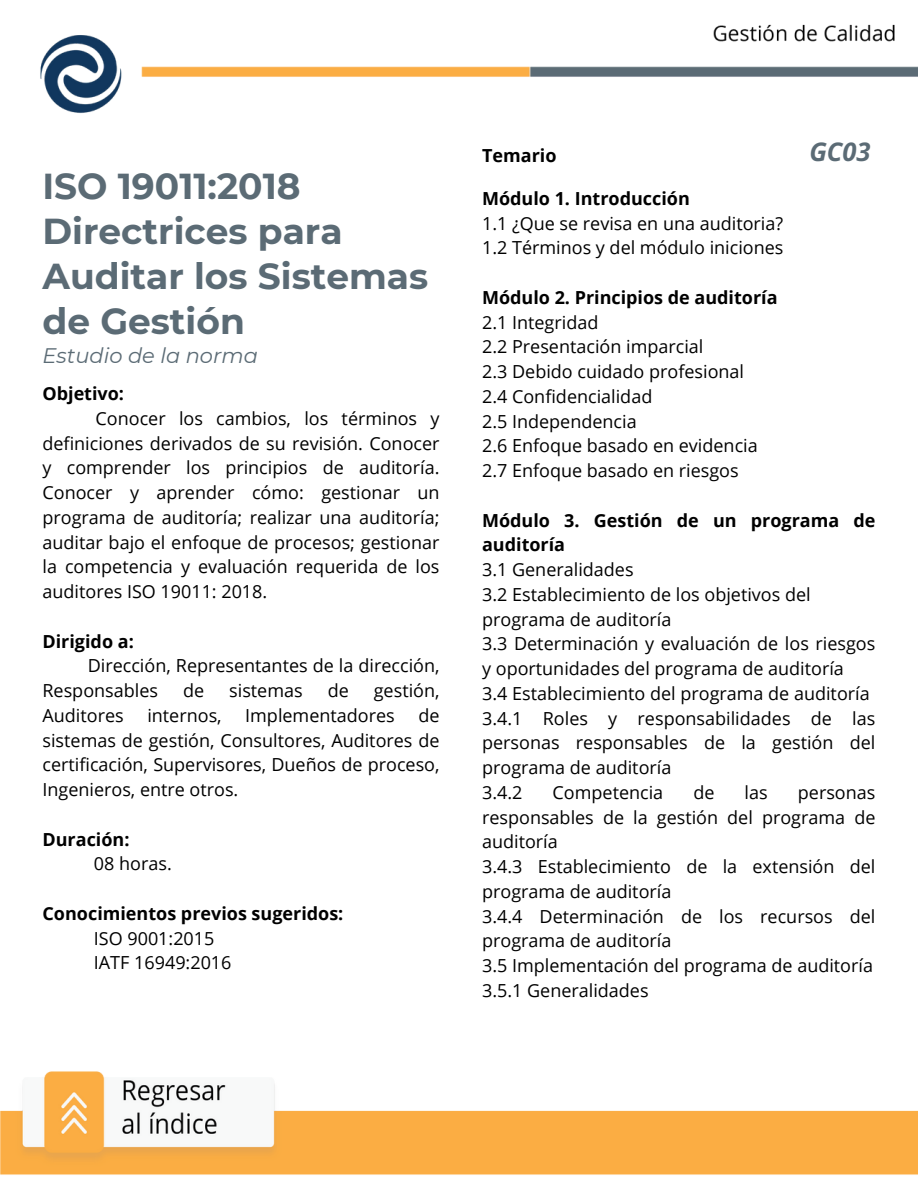
<style>
.page{position:relative;width:918px;height:1188px;background:#fff}
.page>*{position:absolute;margin:0;border:0;box-sizing:border-box;transform-origin:0 0}
.t1{font:700 36px/45px "Montserrat";color:#5b6b75}
.t2{font:italic 700 25.5px "Open Sans";color:#5b6b75}
.t3{font:italic 21px "Montserrat";color:#5b6b75}
.t4{font:18px/24.8px "Open Sans";color:#000}
.t5{font:700 18px/24.8px "Open Sans";color:#000}
</style>
<div class="page">
<img style="left:0;top:24px;width:918px;height:1151px">
<h1 class="t1" style="left:43px;top:163px;width:387px">ISO 19011:2018<br>Directrices para<br>Auditar los Sistemas de Gestión</h1>
<p class="t3" style="left:43px;top:343px;width:217px">Estudio de la norma</p>
<p class="t5" style="left:43px;top:381px;width:83px">Objetivo:</p>
<p class="t4" style="left:43px;top:405px;width:399px;text-align:justify;text-indent:53px">Conocer los cambios, los términos y definiciones derivados de su revisión. Conocer y comprender los principios de auditoría.<br>Conocer y aprender cómo: gestionar un programa de auditoría; realizar una auditoría; auditar bajo el enfoque de procesos; gestionar la competencia y evaluación requerida de los auditores ISO 19011: 2018.</p>
<p class="t5" style="left:43px;top:628px;width:93px">Dirigido a:</p>
<p class="t4" style="left:43px;top:653px;width:399px;text-indent:45px">Dirección, Representantes de la dirección,<br>Responsables</p>
<p class="t4" style="left:183px;top:678px;width:23px">de</p>
<p class="t4" style="left:229px;top:678px;width:75px">sistemas</p>
<p class="t4" style="left:328px;top:678px;width:23px">de</p>
<p class="t4" style="left:374px;top:678px;width:67px">gestión,</p>
<p class="t4" style="left:43px;top:702px;width:83px">Auditores</p>
<p class="t4" style="left:147px;top:702px;width:76px">internos,</p>
<p class="t4" style="left:245px;top:702px;width:151px">Implementadores</p>
<p class="t4" style="left:43px;top:702px;width:399px;text-align:justify;text-indent:376px">de sistemas de gestión, Consultores, Auditores de certificación, Supervisores, Dueños de proceso, Ingenieros, entre otros.</p>
<p class="t5" style="left:43px;top:826px;width:89px">Duración:</p>
<p class="t4" style="left:94px;top:851px;width:79px">08 horas.</p>
<p class="t5" style="left:43px;top:900px;width:302px">Conocimientos previos sugeridos:</p>
<p class="t4" style="left:94px;top:925px;width:139px">ISO 9001:2015<br>IATF 16949:2016</p>
<p class="t5" style="left:482px;top:143px;width:76px">Temario</p>
<h2 class="t2" style="left:809px;top:134px;width:63px">GC03</h2>
<p class="t5" style="left:482px;top:185px;width:209px">Módulo 1. Introducción</p>
<p class="t4" style="left:482px;top:210px;width:303px">1.1 ¿Que se revisa en una auditoria?<br>1.2 Términos y del módulo iniciones</p>
<p class="t5" style="left:482px;top:284px;width:297px">Módulo 2. Principios de auditoría</p>
<p class="t4" style="left:482px;top:309px;width:277px">2.1 Integridad<br>2.2 Presentación imparcial<br>2.3 Debido cuidado profesional<br>2.4 Confidencialidad<br>2.5 Independencia<br>2.6 Enfoque basado en evidencia<br>2.7 Enfoque basado en riesgos</p>
<p class="t5" style="left:482px;top:507px;width:395px">Módulo 3. Gestión de un programa de auditoría</p>
<p class="t4" style="left:482px;top:557px;width:395px">3.1 Generalidades<br>3.2 Establecimiento de los objetivos del programa de auditoría<br>3.3 Determinación y evaluación de los riesgos y oportunidades del programa de auditoría<br>3.4 Establecimiento del programa de auditoría<br>3.4.1 Roles y responsabilidades de las personas responsables de la gestión del programa de auditoría<br>3.4.2</p>
<p class="t4" style="left:553px;top:779px;width:112px">Competencia</p>
<p class="t4" style="left:693px;top:779px;width:23px">de</p>
<p class="t4" style="left:745px;top:779px;width:25px">las</p>
<p class="t4" style="left:482px;top:779px;width:395px;text-indent:316px">personas responsables de la gestión del programa de auditoría<br>3.4.3 Establecimiento de la extensión del programa de auditoría<br>3.4.4 Determinación de los recursos del programa de auditoría<br>3.5 Implementación del programa de auditoría<br>3.5.1 Generalidades</p>
</div>
